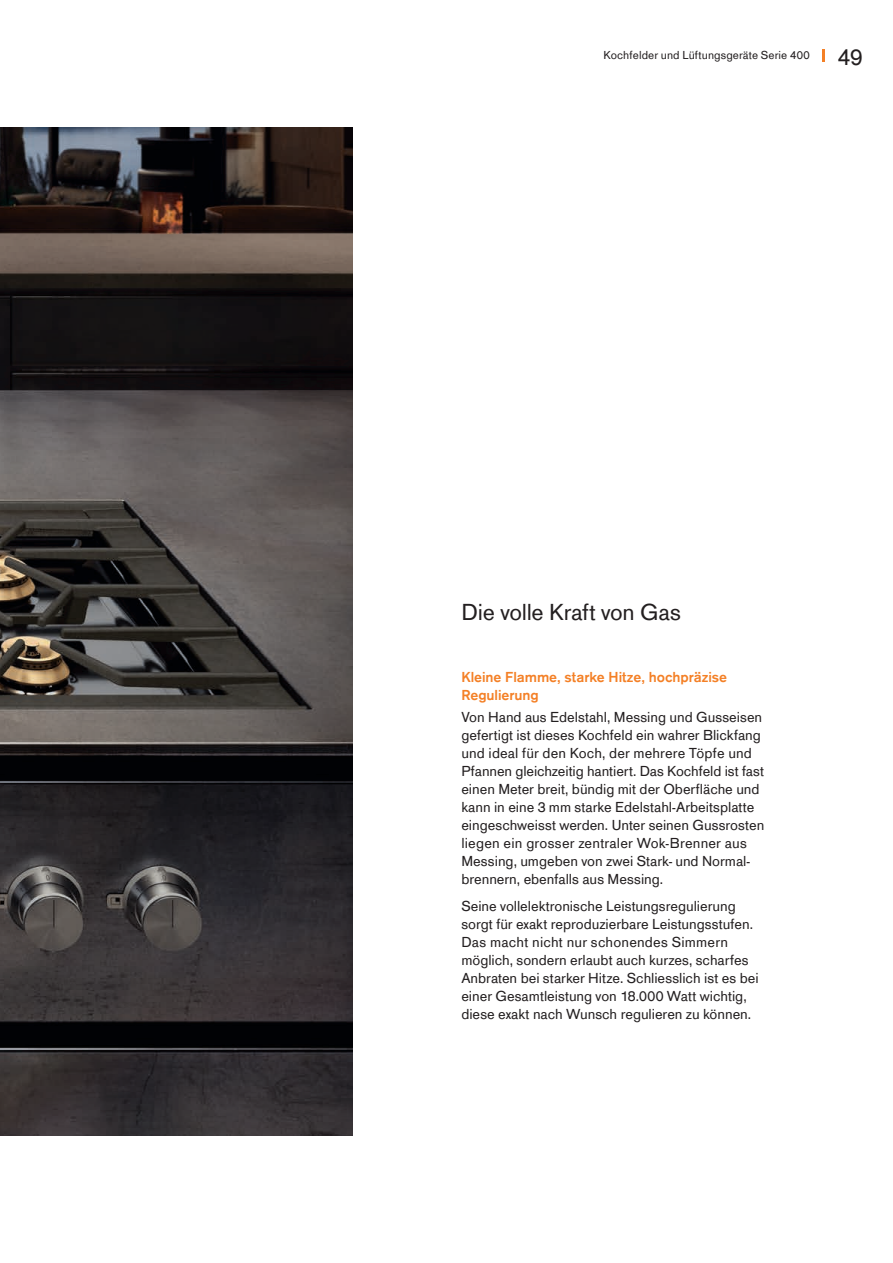
<style>
.page{position:relative;width:893px;height:1263px;background:#fff}
.page>*{position:absolute;margin:0;border:0;box-sizing:border-box;transform-origin:0 0}
.t1{font:24px "Gaggenau";letter-spacing:-.01em;color:#231f20}
.t2{font:15px/18px "Gaggenau";color:#231f20}
.t3{font:700 15px/18px "Gaggenau";letter-spacing:-.005em;color:#f48026}
.t4{font:12px "Gaggenau";letter-spacing:.005em;color:#231f20}
.s1{font-size:24px}
</style>
<div class="page">
<img style="left:0;top:128px;width:353px;height:1007px">
<svg style="left:822px;top:49px;width:3px;height:13px"></svg>
<p class="t4" style="left:604px;top:48px;width:261px">Kochfelder und Lüftungsgeräte Serie 400 <span class="s1">49</span></p>
<h1 class="t1" style="left:462px;top:597px;width:221px">Die volle Kraft von Gas</h1>
<p class="t3" style="left:461px;top:668px;width:267px">Kleine Flamme, starke Hitze, hochpräzise<br>Regulierung</p>
<p class="t2" style="left:461px;top:708px;width:304px">Von Hand aus Edelstahl, Messing und Gusseisen gefertigt ist dieses Kochfeld ein wahrer Blickfang und ideal für den Koch, der mehrere Töpfe und Pfannen gleichzeitig hantiert. Das Kochfeld ist fast einen Meter breit, bündig mit der Oberfläche und kann in eine 3 mm starke Edelstahl-Arbeitsplatte eingeschweisst werden. Unter seinen Gussrosten liegen ein grosser zentraler Wok-Brenner aus Messing, umgeben von zwei Stark- und Normal&shy;brennern, ebenfalls aus Messing.</p>
<p class="t2" style="left:461px;top:896px;width:299px">Seine vollelektronische Leistungsregulierung sorgt für exakt reproduzierbare Leistungsstufen.<br>Das macht nicht nur schonendes Simmern möglich, sondern erlaubt auch kurzes, scharfes Anbraten bei starker Hitze. Schliesslich ist es bei einer Gesamtleistung von 18.000 Watt wichtig, diese exakt nach Wunsch regulieren zu können.</p>
</div>
